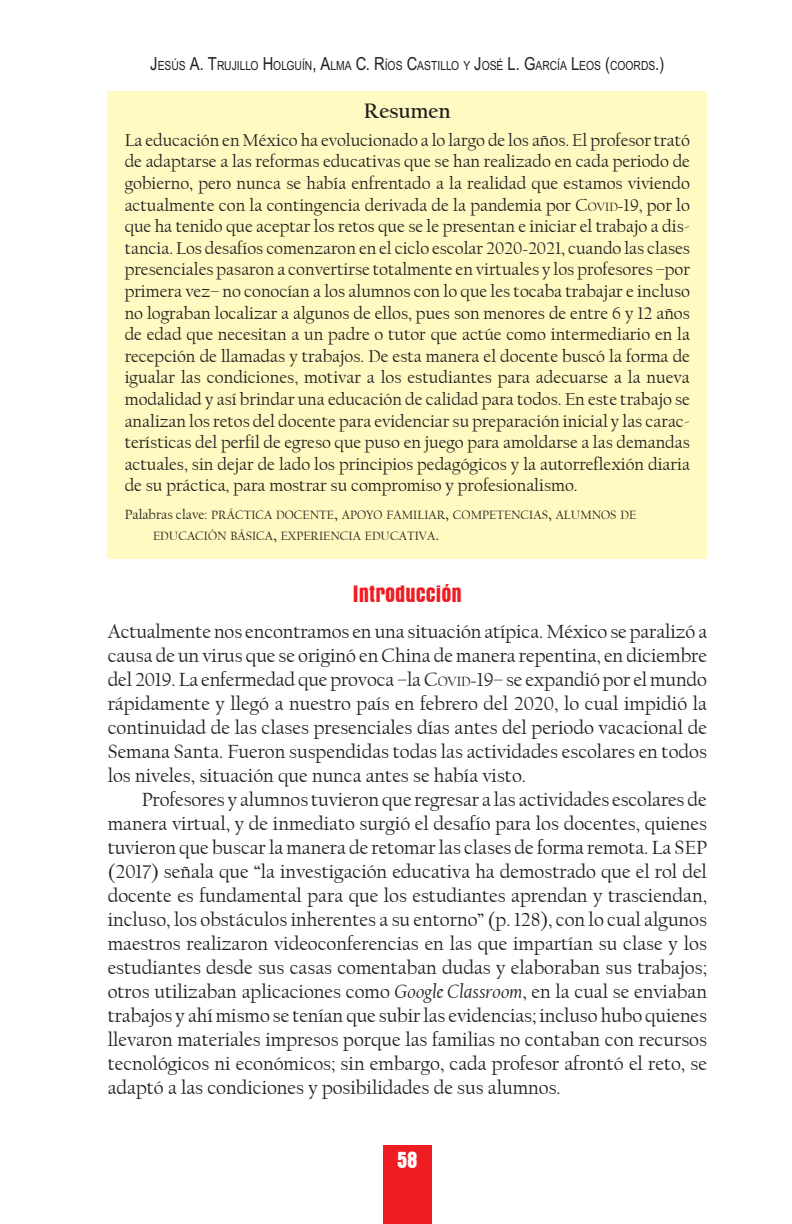
<style>
.page{position:relative;width:792px;height:1224px;background:#fff}
.page>*{position:absolute;margin:0;border:0;box-sizing:border-box;transform-origin:0 0}
.t1{font:700 condensed 24px "Aurora BT";color:#ee1d23}
.t2{font:700 condensed 24px "Aurora BT";color:#fff}
.t3{font:700 22px "Californian FB";color:#231f20}
.t4{font:20px/24px "Californian FB";color:#231f20;text-align:justify}
.t5{font:18px/21.6px "Californian FB";color:#231f20;text-align:justify}
.t6{font:12.6px/21.6px "Californian FB";color:#231f20}
.t7{font:12.6px "Arial Narrow MT Std";color:#231f20}
.s1{font-size:18px}
.s2{font-style:inherit}
.s3{font-size:12.6px}
.s4{font-family:"Garamond"}
.s5{font-size:14px}
.s6{font-style:italic}
</style>
<div class="page">
<div style="left:383px;top:1146px;width:49px;height:78px;background:#ee1d23"></div>
<div style="left:108px;top:91px;width:599px;height:467px;background:#fffac1"></div>
<p class="t7" style="left:150px;top:58px;width:516px"><span class="s1">J</span>ESÚS <span class="s1">A. T</span>RUJILLO <span class="s1">H</span>OLGUÍN<span class="s1">, A</span>LMA <span class="s1">C. R</span>ÍOS <span class="s1">C</span>ASTILLO Y <span class="s1">J</span>OSÉ <span class="s1">L. G</span>ARCÍA <span class="s1">L</span>EOS <span class="s1">(</span>COORDS<span class="s1">.)</span></p>
<p class="t3" style="left:364px;top:102px;width:88px">Resumen</p>
<p class="t5" style="left:125px;top:129px;width:567px">La educación en México ha evolucionado a lo largo de los años. El profesor trató de adaptarse a las reformas educativas que se han realizado en cada periodo de gobierno, pero nunca se había enfrentado a la realidad que estamos viviendo actualmente con la contingencia derivada de la pandemia por <span class="s2">C</span><span class="s3">OVID</span><span class="s4">-</span>19, por lo que ha tenido que aceptar los retos que se le presentan e iniciar el trabajo a dis&shy;tancia. Los desafíos comenzaron en el ciclo escolar 2020<span class="s4">-</span>2021, cuando las clases presenciales pasaron a convertirse totalmente en virtuales y los profesores –por primera vez– no conocían a los alumnos con lo que les tocaba trabajar e incluso no lograban localizar a algunos de ellos, pues son menores de entre 6 y 12 años de edad que necesitan a un padre o tutor que actúe como intermediario en la recepción de llamadas y trabajos. De esta manera el docente buscó la forma de igualar las condiciones, motivar a los estudiantes para adecuarse a la nueva modalidad y así brindar una educación de calidad para todos. En este trabajo se analizan los retos del docente para evidenciar su preparación inicial y las carac&shy;terísticas del perfil de egreso que puso en juego para amoldarse a las demandas actuales, sin dejar de lado los principios pedagógicos y la autorreflexión diaria de su práctica, para mostrar su compromiso y profesionalismo.</p>
<p class="t6" style="left:153px;top:504px;width:485px;text-indent:-28px"><span class="s5">Palabras clave:</span> PRÁCTICA DOCENTE<span class="s1">,</span> APOYO FAMILIAR<span class="s1">,</span> COMPETENCIAS<span class="s1">,</span> ALUMNOS DE<br>EDUCACIÓN BÁSICA<span class="s1">,</span> EXPERIENCIA EDUCATIVA<span class="s1">.</span></p>
<p class="t1" style="left:353px;top:581px;width:110px">Introducción</p>
<p class="t4" style="left:108px;top:619px;width:601px">Actualmente nos encontramos en una situación atípica. México se paralizó a causa de un virus que se originó en China de manera repentina, en diciembre del 2019. La enfermedad que provoca –la <span class="s2">C</span><span class="s5">OVID</span><span class="s4">-</span>19– se expandió por el mundo rápidamente y llegó a nuestro país en febrero del 2020, lo cual impidió la continuidad de las clases presenciales días antes del periodo vacacional de Semana Santa. Fueron suspendidas todas las actividades escolares en todos los niveles, situación que nunca antes se había visto.</p>
<p class="t4" style="left:108px;top:787px;width:601px;text-indent:34px">Profesores y alumnos tuvieron que regresar a las actividades escolares de manera virtual, y de inmediato surgió el desafío para los docentes, quienes tuvieron que buscar la manera de retomar las clases de forma remota. La SEP (2017) señala que “la investigación educativa ha demostrado que el rol del docente es fundamental para que los estudiantes aprendan y trasciendan, incluso, los obstáculos inherentes a su entorno” (p. 128), con lo cual algunos maestros realizaron videoconferencias en las que impartían su clase y los estudiantes desde sus casas comentaban dudas y elaboraban sus trabajos; otros utilizaban aplicaciones como <span class="s6">Google Classroom</span>, en la cual se enviaban trabajos y ahí mismo se tenían que subir las evidencias; incluso hubo quienes llevaron materiales impresos porque las familias no contaban con recursos tecnológicos ni económicos; sin embargo, cada profesor afrontó el reto, se adaptó a las condiciones y posibilidades de sus alumnos.</p>
<p class="t2" style="left:397px;top:1146px;width:22px">58</p>
</div>
